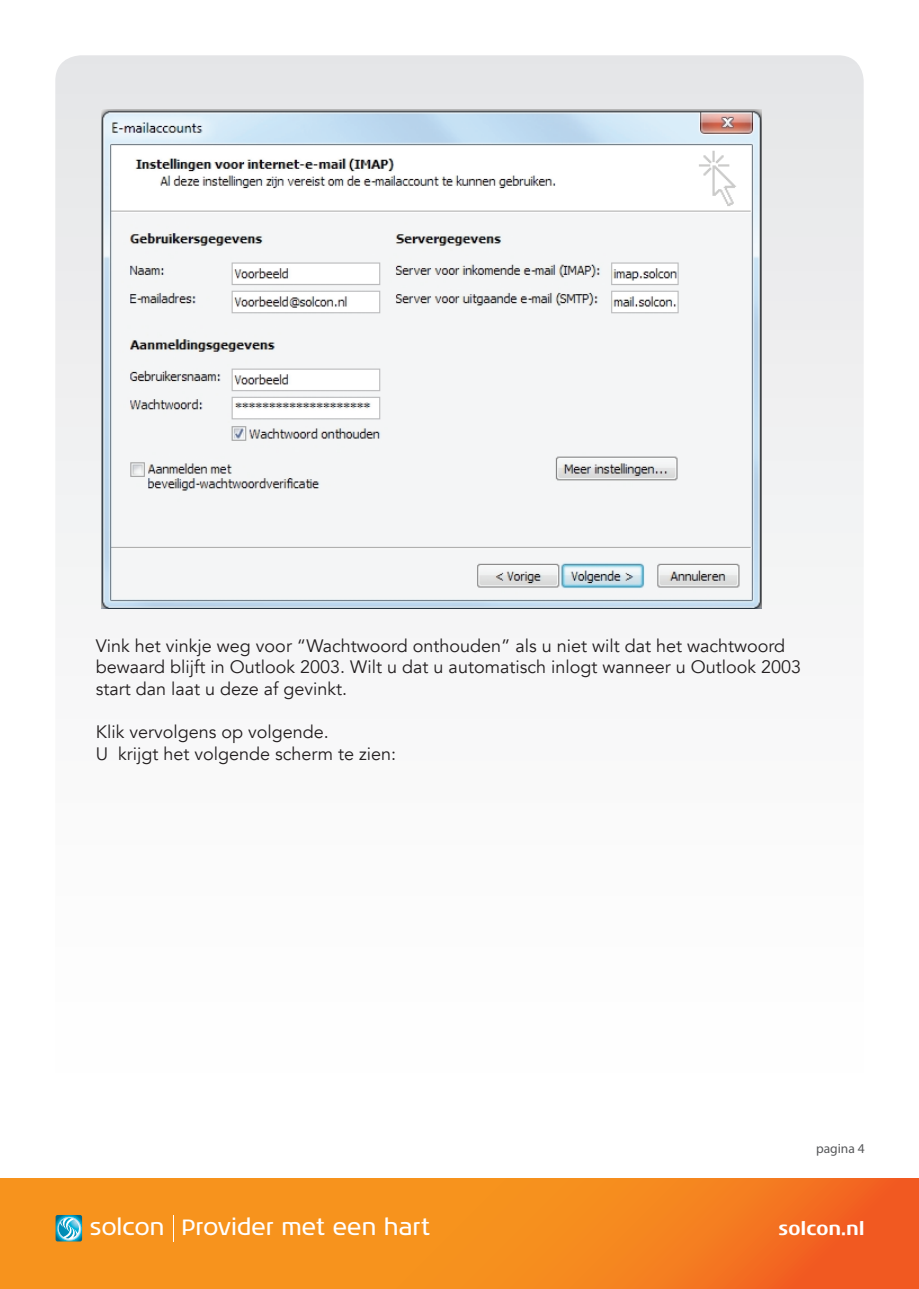
<style>
.page{position:relative;width:919px;height:1289px;background:#fff}
.page>*{position:absolute;margin:0;border:0;box-sizing:border-box;transform-origin:0 0}
.t1{font:22.65px "Noa LT Std";color:#fff}
.t2{font:18px/21.6px "Avenir";color:#231f20}
.t3{font:700 18px "Noa LT Std";color:#fff}
.t4{font:13.5px "Myriad Pro";color:#57585a}
</style>
<div class="page">
<svg style="left:0;top:1178px;width:918px;height:110px;background:#f5861e"></svg>
<svg style="left:55px;top:55px;width:808px;height:554px"></svg>
<img style="left:101px;top:110px;width:660px;height:498px">
<svg style="left:56px;top:1214px;width:26px;height:27px"></svg>
<svg style="left:173px;top:1214px;width:1px;height:27px"></svg>
<p class="t2" style="left:96px;top:635px;width:707px">Vink het vinkje weg voor “Wachtwoord onthouden” als u niet wilt dat het wachtwoord bewaard blijft in Outlook 2003. Wilt u dat u automatisch inlogt wanneer u Outlook 2003 start dan laat u deze af gevinkt.</p>
<p class="t2" style="left:96px;top:721px;width:302px">Klik vervolgens op volgende.<br>U krijgt het volgende scherm te zien:</p>
<p class="t4" style="left:816px;top:1140px;width:50px">pagina 4</p>
<p class="t1" style="left:90px;top:1213px;width:341px">solcon Provider met een hart</p>
<p class="t3" style="left:778px;top:1217px;width:88px">solcon.nl</p>
</div>
